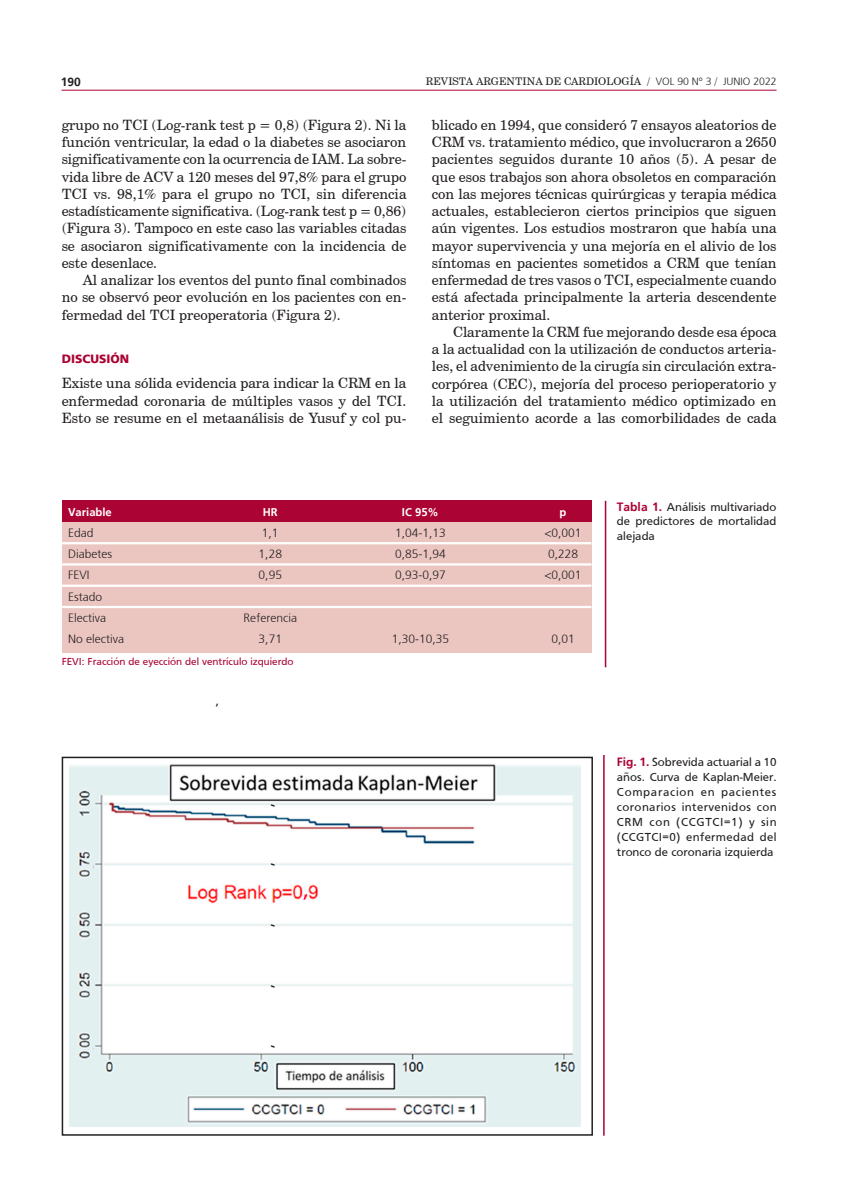
<style>
.page{position:relative;width:851px;height:1191px;background:#fff}
.page>*{position:absolute;margin:0;border:0;box-sizing:border-box;transform-origin:0 0}
.t1{font:15px "Frutiger";color:#231f20}
.texto{font:14.25px/17.2px "Century Schoolbook BT";color:#231f20;text-align:justify}
.texto1{font:14.25px/17.2px "Century Schoolbook BT";color:#231f20;text-align:justify}
.epigrafe_horizontal{font:12px/15px "Frutiger";color:#231f20;text-align:justify}
.tabla{font:300 12px "Frutiger";color:#231f20}
.tabla_tit{font:12px/14.4px "Frutiger";letter-spacing:.005em;color:#231f20;text-align:justify}
.subtit{font:900 12px "Frutiger";color:#ab0333}
.t2{font:700 12px "Frutiger";color:#231f20}
.epigrafe_horizontal-2{font:12px "Frutiger";color:#231f20}
.tabla_cab_blanco{font:700 11.25px "Frutiger";color:#fff}
.t3{font:10.5px "Century Schoolbook BT";color:#231f20}
.tabla_pie{font:10.5px "Frutiger";color:#ab0333}
.s1{font-family:"Frutiger";font-weight:300}
.s2{font-weight:700;color:#ab0333}
</style>
<div class="page">
<hr style="left:62px;top:90px;width:714px;height:1px;background:#ab0333">
<div style="left:62px;top:522px;width:529px;height:130px;background:#ebc6c1"></div>
<div style="left:62px;top:501px;width:529px;height:21px;background:#ab0333"></div>
<hr style="left:62px;top:542px;width:529px;height:2px;background:#fff">
<hr style="left:62px;top:563px;width:529px;height:2px;background:#fff">
<hr style="left:62px;top:584px;width:529px;height:3px;background:#fff">
<hr style="left:62px;top:606px;width:529px;height:2px;background:#fff">
<hr style="left:604px;top:501px;width:2px;height:166px;background:#ab0333">
<img style="left:70px;top:764px;width:510px;height:362px">
<div style="left:62px;top:756px;width:531px;height:379px;border:2px solid #231f20"></div>
<hr style="left:603px;top:755px;width:1px;height:380px;background:#ab0333">
<p class="t2" style="left:61px;top:75px;width:22px">190</p>
<p class="t3" style="left:426px;top:75px;width:352px">REVISTA ARGENTINA DE CARDIOLOGÍA / <span class="s1">VOL 90 Nº 3</span> / <span class="s1">JUNIO 2022</span></p>
<p class="texto" style="left:62px;top:116px;width:346px">grupo no TCI (Log-rank test p = 0,8) (Figura 2). Ni la función ventricular, la edad o la diabetes se asociaron significativamente con la ocurrencia de IAM. La sobre&shy;vida libre de ACV a 120 meses del 97,8% para el grupo TCI vs. 98,1% para el grupo no TCI, sin diferencia estadísticamente significativa. (Log-rank test p = 0,86) (Figura 3). Tampoco en este caso las variables citadas se asociaron significativamente con la incidencia de este desenlace.</p>
<p class="texto" style="left:62px;top:271px;width:346px;text-indent:21px">Al analizar los eventos del punto final combinados no se observó peor evolución en los pacientes con en&shy;fermedad del TCI preoperatoria (Figura 2).</p>
<p class="subtit" style="left:62px;top:351px;width:69px">DISCUSIÓN</p>
<p class="texto1" style="left:62px;top:374px;width:346px">Existe una sólida evidencia para indicar la CRM en la enfermedad coronaria de múltiples vasos y del TCI.<br>Esto se resume en el metaanálisis de Yusuf y col pu-</p>
<p class="texto1" style="left:432px;top:116px;width:346px">blicado en 1994, que consideró 7 ensayos aleatorios de CRM vs. tratamiento médico, que involucraron a 2650 pacientes seguidos durante 10 años (5). A pesar de que esos trabajos son ahora obsoletos en comparación con las mejores técnicas quirúrgicas y terapia médica actuales, establecieron ciertos principios que siguen aún vigentes. Los estudios mostraron que había una mayor supervivencia y una mejoría en el alivio de los síntomas en pacientes sometidos a CRM que tenían enfermedad de tres vasos o TCI, especialmente cuando está afectada principalmente la arteria descendente anterior proximal.</p>
<p class="texto" style="left:432px;top:323px;width:346px;text-indent:21px">Claramente la CRM fue mejorando desde esa época a la actualidad con la utilización de conductos arteria&shy;les, el advenimiento de la cirugía sin circulación extra&shy;corpórea (CEC), mejoría del proceso perioperatorio y la utilización del tratamiento médico optimizado en el seguimiento acorde a las comorbilidades de cada</p>
<p class="tabla_cab_blanco" style="left:68px;top:505px;width:45px">Variable</p>
<p class="tabla_cab_blanco" style="left:263px;top:505px;width:16px">HR</p>
<p class="tabla_cab_blanco" style="left:402px;top:505px;width:38px">IC 95%</p>
<p class="tabla_cab_blanco" style="left:559px;top:505px;width:8px">p</p>
<p class="tabla" style="left:68px;top:526px;width:27px">Edad</p>
<p class="tabla" style="left:262px;top:526px;width:18px">1,1</p>
<p class="tabla" style="left:395px;top:526px;width:52px">1,04-1,13</p>
<p class="tabla" style="left:544px;top:526px;width:39px">&lt;0,001</p>
<p class="tabla" style="left:68px;top:547px;width:46px">Diabetes</p>
<p class="tabla" style="left:258px;top:547px;width:25px">1,28</p>
<p class="tabla" style="left:395px;top:547px;width:52px">0,85-1,94</p>
<p class="tabla" style="left:548px;top:547px;width:32px">0,228</p>
<p class="tabla" style="left:68px;top:568px;width:23px">FEVI</p>
<p class="tabla" style="left:258px;top:568px;width:25px">0,95</p>
<p class="tabla" style="left:395px;top:568px;width:52px">0,93-0,97</p>
<p class="tabla" style="left:544px;top:568px;width:39px">&lt;0,001</p>
<p class="tabla" style="left:68px;top:590px;width:36px">Estado</p>
<p class="tabla" style="left:68px;top:611px;width:39px">Electiva</p>
<p class="tabla" style="left:243px;top:611px;width:55px">Referencia</p>
<p class="tabla" style="left:68px;top:632px;width:57px">No electiva</p>
<p class="tabla" style="left:258px;top:632px;width:25px">3,71</p>
<p class="tabla" style="left:391px;top:632px;width:59px">1,30-10,35</p>
<p class="tabla" style="left:551px;top:632px;width:25px">0,01</p>
<p class="tabla_pie" style="left:62px;top:656px;width:233px">FEVI: Fracción de eyección del ventrículo izquierdo</p>
<p class="epigrafe_horizontal-2" style="left:216px;top:693px;width:5px">,</p>
<p class="t1" style="left:259px;top:807px;width:6px;rotate:-90deg">,</p>
<p class="t1" style="left:259px;top:865px;width:6px;rotate:-90deg">,</p>
<p class="t1" style="left:259px;top:927px;width:6px;rotate:-90deg">,</p>
<p class="t1" style="left:259px;top:987px;width:6px;rotate:-90deg">,</p>
<p class="t1" style="left:259px;top:1048px;width:6px;rotate:-90deg">,</p>
<p class="tabla_tit" style="left:617px;top:499px;width:161px"><span class="s2">Tabla 1.</span> Análisis multivariado de predictores de mortalidad alejada</p>
<p class="epigrafe_horizontal" style="left:617px;top:754px;width:161px"><span class="s2">Fig. 1.</span> Sobrevida actuarial a 10 años. Curva de Kaplan-Meier.<br>Comparacion en pacientes coronarios intervenidos con CRM con (CCGTCI=1) y sin (CCGTCI=0) enfermedad del tronco de coronaria izquierda</p>
</div>
